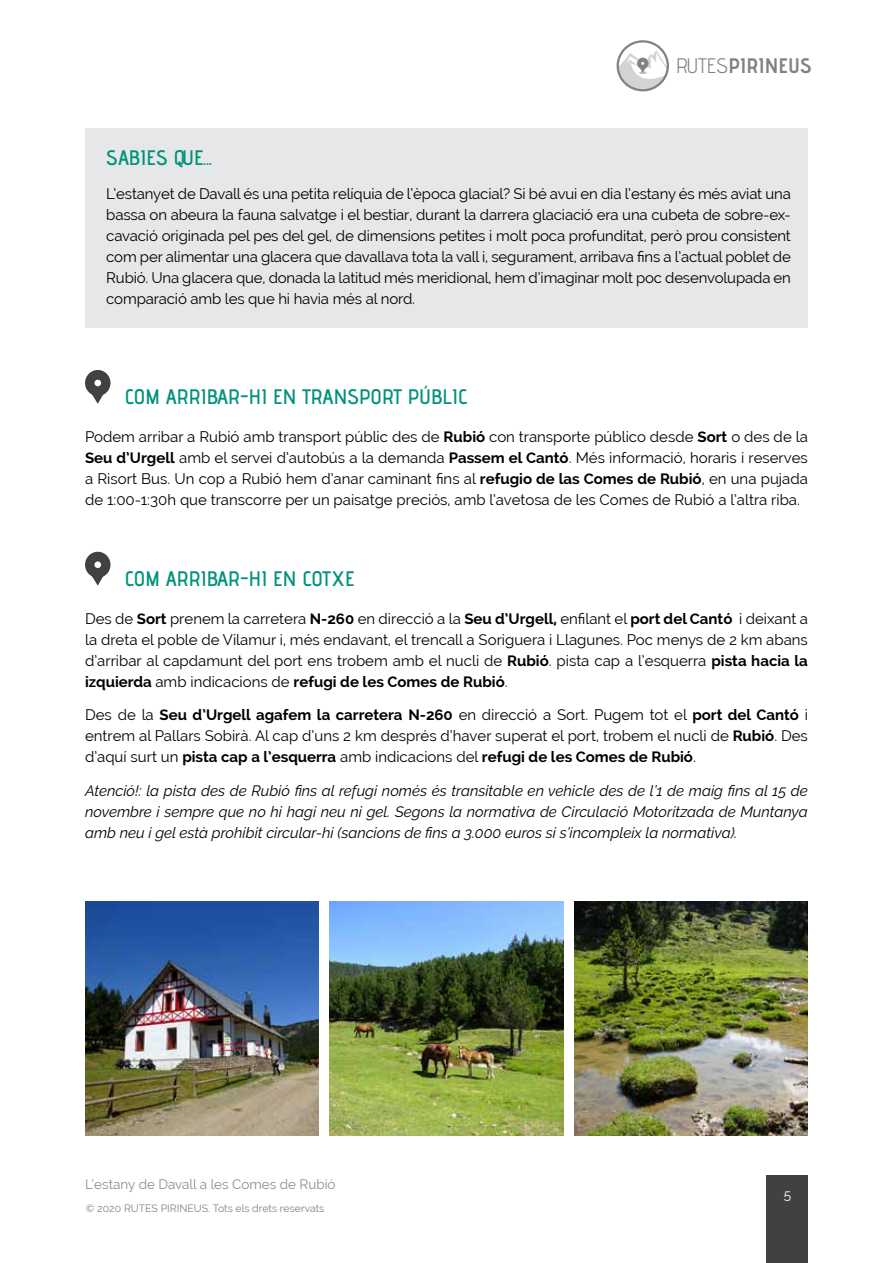
<style>
.page{position:relative;width:893px;height:1263px;background:#fff}
.page>*{position:absolute;margin:0;border:0;box-sizing:border-box;transform-origin:0 0}
.t1{font:600 21px "Advent Pro";color:#009279}
.t2{font:700 21px "Advent Pro";color:#808285}
.t3{font:15px/21px "Raleway";color:#000;text-align:justify}
.t4{font:italic 15px/21px "Raleway";color:#000;text-align:justify}
.t5{font:13.5px "Raleway";color:#8b8e90}
.t6{font:13.5px "Raleway";color:#fff}
.t7{font:10.5px "Raleway";color:#808285}
.s1{font-weight:400}
.s2{font-weight:700}
</style>
<div class="page">
<img style="left:574px;top:901px;width:234px;height:234px">
<img style="left:330px;top:901px;width:233px;height:234px">
<img style="left:85px;top:901px;width:234px;height:234px">
<svg style="left:85px;top:552px;width:26px;height:34px"></svg>
<svg style="left:85px;top:370px;width:26px;height:34px"></svg>
<div style="left:85px;top:128px;width:723px;height:199px;background:#e6e7e8"></div>
<div style="left:767px;top:1175px;width:41px;height:88px;background:#414042"></div>
<svg style="left:617px;top:40px;width:52px;height:52px"></svg>
<h1 class="t2" style="left:676px;top:53px;width:137px"><span class="s1">RUTES</span>PIRINEUS</h1>
<h1 class="t1" style="left:106px;top:145px;width:108px">SABIES QUE...</h1>
<p class="t3" style="left:106px;top:183px;width:686px">L’estanyet de Davall és una petita relíquia de l’època glacial? Si bé avui en dia l’estany és més aviat una bassa on abeura la fauna salvatge i el bestiar, durant la darrera glaciació era una cubeta de sobre-ex&shy;cavació originada pel pes del gel, de dimensions petites i molt poca profunditat, però prou consistent com per alimentar una glacera que davallava tota la vall i, segurament, arribava fins a l’actual poblet de Rubió. Una glacera que, donada la latitud més meridional, hem d’imaginar molt poc desenvolupada en comparació amb les que hi havia més al nord.</p>
<h1 class="t1" style="left:125px;top:384px;width:344px">COM ARRIBAR-HI EN TRANSPORT PÚBLIC</h1>
<p class="t3" style="left:85px;top:426px;width:724px">Podem arribar a Rubió amb transport públic des de <span class="s2">Rubió</span> con transporte público desde <span class="s2">Sort</span> o des de la <span class="s2">Seu d’Urgell</span> amb el servei d’autobús a la demanda <span class="s2">Passem el Cantó</span>. Més informació, horaris i reserves a Risort Bus. Un cop a Rubió hem d’anar caminant fins al <span class="s2">refugio de las Comes de Rubió</span>, en una pujada de 1:00-1:30h que transcorre per un paisatge preciós, amb l’avetosa de les Comes de Rubió a l’altra riba.</p>
<h1 class="t1" style="left:125px;top:565px;width:231px">COM ARRIBAR-HI EN COTXE</h1>
<p class="t3" style="left:85px;top:608px;width:724px">Des de <span class="s2">Sort</span> prenem la carretera <span class="s2">N-260</span> en direcció a la <span class="s2">Seu d’Urgell,</span> enfilant el <span class="s2">port del Cantó</span> i deixant a la dreta el poble de Vilamur i, més endavant, el trencall a Soriguera i Llagunes. Poc menys de 2 km abans d’arribar al capdamunt del port ens trobem amb el nucli de <span class="s2">Rubió</span>. pista cap a l’esquerra <span class="s2">pista hacia la izquierda</span> amb indicacions de <span class="s2">refugi de les Comes de Rubió</span>.</p>
<p class="t3" style="left:85px;top:705px;width:724px">Des de la <span class="s2">Seu d’Urgell agafem la carretera N-260</span> en direcció a Sort. Pugem tot el <span class="s2">port del Cantó</span> i entrem al Pallars Sobirà. Al cap d’uns 2 km després d’haver superat el port, trobem el nucli de <span class="s2">Rubió</span>. Des d’aquí surt un <span class="s2">pista cap a l’esquerra</span> amb indicacions del <span class="s2">refugi de les Comes de Rubió</span>.</p>
<p class="t4" style="left:85px;top:780px;width:724px">Atenció!: la pista des de Rubió fins al refugi només és transitable en vehicle des de l’1 de maig fins al 15 de novembre i sempre que no hi hagi neu ni gel. Segons la normativa de Circulació Motoritzada de Muntanya amb neu i gel està prohibit circular-hi (sancions de fins a 3.000 euros si s’incompleix la normativa).</p>
<p class="t5" style="left:85px;top:1176px;width:252px">L’estany de Davall a les Comes de Rubió</p>
<p class="t7" style="left:86px;top:1202px;width:240px">© 2020 RUTES PIRINEUS. Tots els drets reservats</p>
<p class="t6" style="left:784px;top:1186px;width:9px">5</p>
</div>
